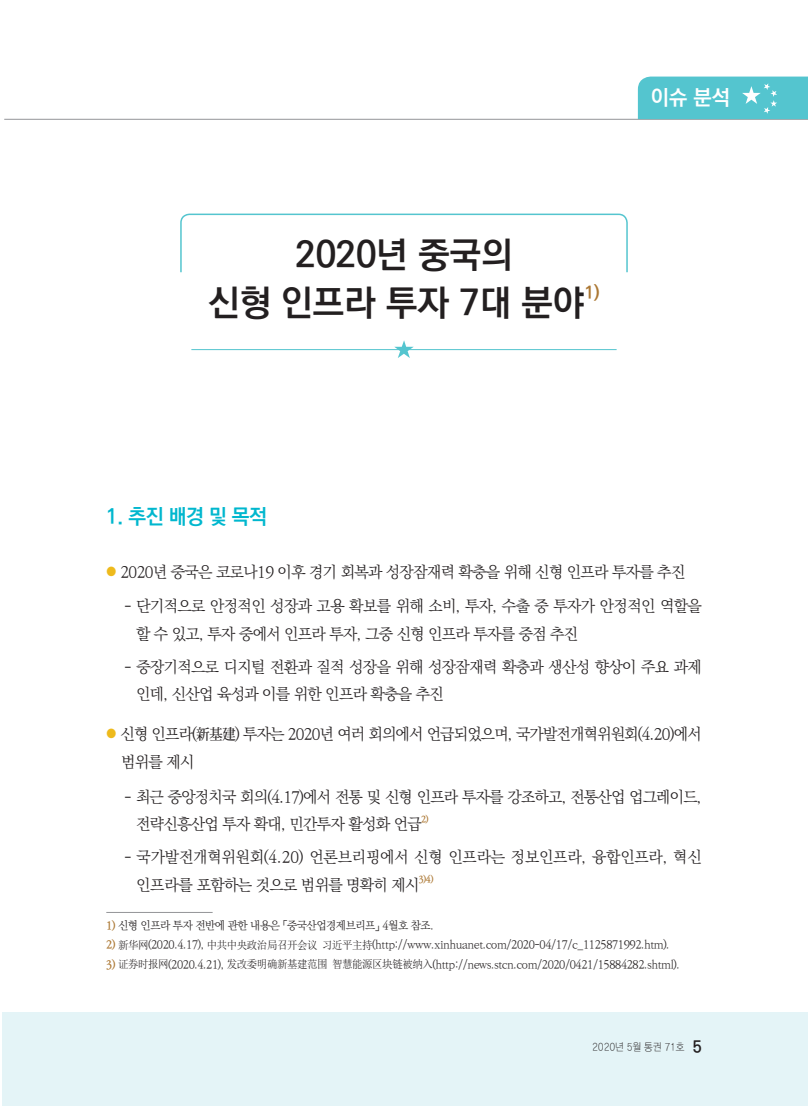
<style>
.page{position:relative;width:808px;height:1106px;background:#fff}
.page>*{position:absolute;margin:0;border:0;box-sizing:border-box;transform-origin:0 0}
.t1{font:700 36px/48px "Ko Pub Dotum";color:#231f20;text-align:center}
.t2{font:700 21px "Ko Pub Dotum";color:#00b7ce}
.t3{font:700 21px "Ko Pub Dotum";color:#fff}
.t4{font:300 15.75px/27px "Ko Pub Batang";letter-spacing:-.04em;color:#231f20}
.t5{font:300 15.75px/27px "Ko Pub Batang";letter-spacing:-.01em;color:#231f20}
.t6{font:300 11.25px "Ko Pub Batang";letter-spacing:-.04em;color:#231f20}
.t7{font:10.5px "YDVYGO Std 115";letter-spacing:-.02em;color:#231f20;scale:.9 1}
.t8{font:700 9.15px "Ko Pub Batang";color:#ac7834}
.s1{font-size:12px;color:#eeba1c}
.s2{font-weight:700;color:#ac7834}
.s3{font-family:"Sim Sun";font-weight:400}
.s4{font-family:"Ko Pub Dotum";font-weight:700;font-size:16.5px}
</style>
<div class="page">
<div style="left:2px;top:1012px;width:806px;height:94px;background:#e4f4f7"></div>
<hr style="left:4px;top:119px;width:804px;height:1px;background:#939598">
<div style="left:638px;top:77px;width:170px;height:42px;background:#54c5cf"></div>
<svg style="left:180px;top:213px;width:448px;height:60px"></svg>
<svg style="left:394px;top:340px;width:20px;height:18px"></svg>
<hr style="left:191px;top:349px;width:426px;height:1px;background:#54c5cf">
<hr style="left:106px;top:912px;width:107px;height:1px;background:#939598">
<h1 class="t1" style="left:208px;top:232px;width:393px">2020년 중국의<br>신형 인프라 투자 7대 분야<sup>1)</sup></h1>
<h2 class="t3" style="left:651px;top:87px;width:81px">이슈 분석</h2>
<h2 class="t2" style="left:106px;top:506px;width:162px">1. 추진 배경 및 목적</h2>
<p class="t4" style="left:106px;top:559px;width:580px"><span class="s1">●</span> 2020년 중국은 코로나19 이후 경기 회복과 성장잠재력 확충을 위해 신형 인프라 투자를 추진</p>
<p class="t4" style="left:136px;top:593px;width:567px;text-indent:-12px">- 단기적으로 안정적인 성장과 고용 확보를 위해 소비, 투자, 수출 중 투자가 안정적인 역할을 할 수 있고, 투자 중에서 인프라 투자, 그중 신형 인프라 투자를 중점 추진</p>
<p class="t4" style="left:136px;top:654px;width:567px;text-indent:-12px">- 중장기적으로 디지털 전환과 질적 성장을 위해 성장잠재력 확충과 생산성 향상이 주요 과제 인데, 신산업 육성과 이를 위한 인프라 확충을 추진</p>
<p class="t4" style="left:121px;top:720px;width:582px;line-height:28.5px;text-indent:-15px"><span class="s1">●</span> 신형 인프라(新基建) 투자는 2020년 여러 회의에서 언급되었으며, 국가발전개혁위원회(4.20)에서 범위를 제시</p>
<p class="t4" style="left:136px;top:784px;width:567px;text-indent:-12px">- 최근 중앙정치국 회의(4.17)에서 전통 및 신형 인프라 투자를 강조하고, 전통산업 업그레이드, 전략신흥산업 투자 확대, 민간투자 활성화 언급</p>
<p class="t8" style="left:421px;top:814px;width:9px">2)</p>
<p class="t5" style="left:136px;top:844px;width:567px;text-indent:-12px">- 국가발전개혁위원회(4.20) 언론브리핑에서 신형 인프라는 정보인프라, 융합인프라, 혁신 인프라를 포함하는 것으로 범위를 명확히 제시</p>
<p class="t8" style="left:419px;top:874px;width:16px">3)4)</p>
<p class="t6" style="left:106px;top:920px;width:329px"><span class="s2">1)</span> 신형 인프라 투자 전반에 관한 내용은 「중국산업경제브리프」 4월호 참조.</p>
<p class="t6" style="left:106px;top:939px;width:565px"><span class="s2">2)</span> <span class="s3">新华网</span>(2020.4.17), <span class="s3">中共中央政治局召开会议 习近平主持</span>(http://www.xinhuanet.com/2020-04/17/c_1125871992.htm).</p>
<p class="t6" style="left:106px;top:958px;width:575px"><span class="s2">3)</span> <span class="s3">证券时报网</span>(2020.4.21), <span class="s3">发改委明确新基建范围 智慧能源区块链被纳入</span>(http://news.stcn.com/2020/0421/15884282.shtml).</p>
<p class="t7" style="left:592px;top:1041px;width:123px">2020년 5월 통권 71호 <span class="s4">5</span></p>
</div>
